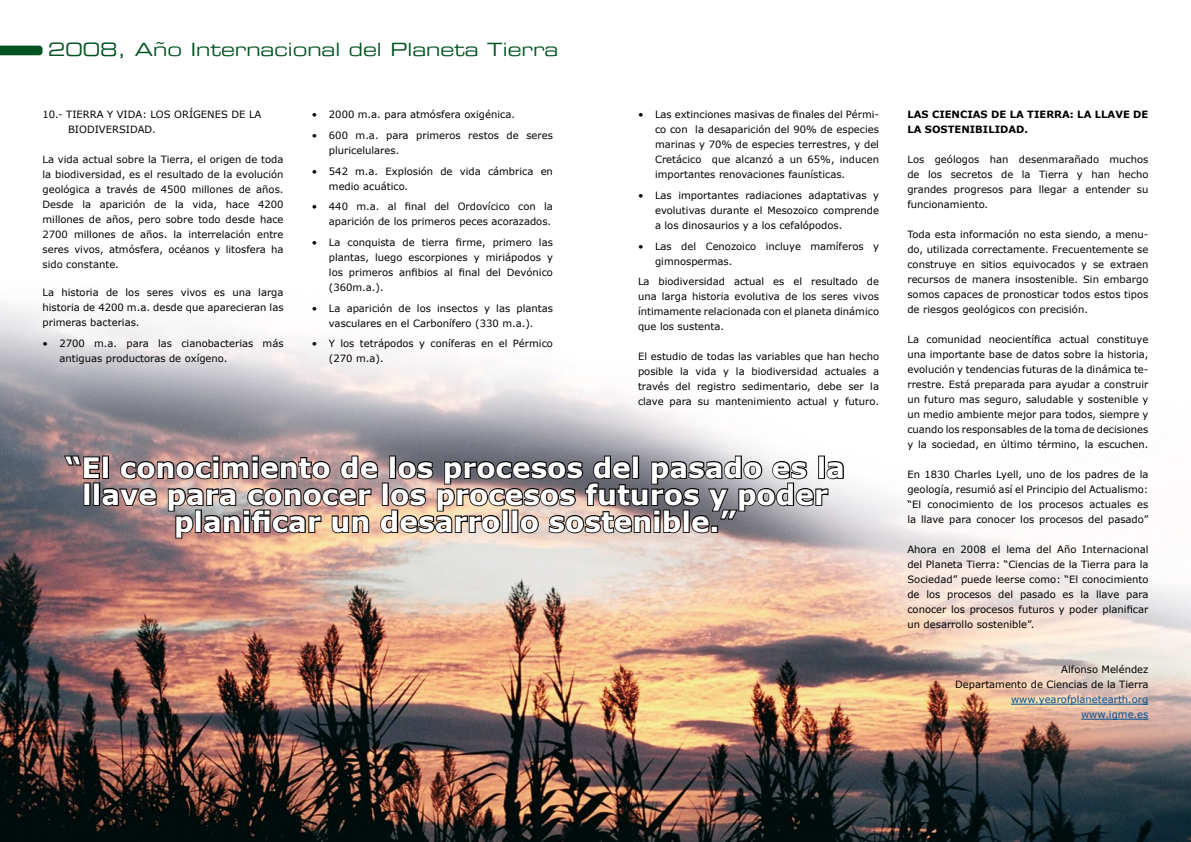
<style>
.page{position:relative;width:1191px;height:842px;background:#fff}
.page>*{position:absolute;margin:0;border:0;box-sizing:border-box;transform-origin:0 0}
.t1{font:700 28px/27px "Verdana";color:#fff;text-align:center}
.t2{font:18px "Eurostile Extended Two";color:#005220}
.t3{font:10px/15px "Verdana";color:#000;text-align:justify}
.t4{font:700 10px/15px "Verdana";color:#000}
.t5{font:10px/15px "Verdana";color:#005191;text-align:right}
</style>
<div class="page">
<img style="left:0;top:303px;width:1191px;height:539px">
<hr style="left:1011px;top:704px;width:137px;height:1px;background:#005191">
<hr style="left:1081px;top:719px;width:67px;height:1px;background:#005191">
<img style="left:62px;top:454px;width:783px;height:85px">
<svg style="left:0;top:46px;width:43px;height:9px"></svg>
<h2 class="t2" style="left:48px;top:37px;width:511px">2008, Año Internacional del Planeta Tierra</h2>
<p class="t3" style="left:68px;top:107px;width:195px;text-indent:-26px">10.- TIERRA Y VIDA: LOS ORÍGENES DE LA<br>BIODIVERSIDAD.</p>
<p class="t3" style="left:43px;top:152px;width:242px">La vida actual sobre la Tierra, el origen de toda la biodiversidad, es el resultado de la evolución geológica a través de 4500 millones de años.<br>Desde la aparición de la vida, hace 4200 millones de años, pero sobre todo desde hace 2700 millones de años. la interrelación entre seres vivos, atmósfera, océanos y litosfera ha sido constante.</p>
<p class="t3" style="left:43px;top:284px;width:242px">La historia de los seres vivos es una larga historia de 4200 m.a. desde que aparecieran las primeras bacterias.</p>
<p class="t3" style="left:60px;top:335px;width:225px">2700 m.a. para las cianobacterias más antiguas productoras de oxígeno.</p>
<p class="t3" style="left:43px;top:335px;width:7px">•</p>
<p class="t3" style="left:312px;top:104px;width:7px;line-height:20.7px">• •</p>
<p class="t3" style="left:312px;top:163px;width:7px">•</p>
<p class="t3" style="left:312px;top:199px;width:7px">•</p>
<p class="t3" style="left:312px;top:234px;width:7px">•</p>
<p class="t3" style="left:312px;top:300px;width:7px">•</p>
<p class="t3" style="left:312px;top:336px;width:7px">•</p>
<p class="t3" style="left:329px;top:104px;width:225px;line-height:20.7px">2000 m.a. para atmósfera oxigénica.<br>600 m.a. para primeros restos de seres</p>
<p class="t3" style="left:329px;top:140px;width:225px;line-height:20.7px">pluricelulares.<br>542 m.a. Explosión de vida cámbrica en</p>
<p class="t3" style="left:329px;top:175px;width:225px;line-height:20.7px">medio acuático.<br>440 m.a. al final del Ordovícico con la</p>
<p class="t3" style="left:329px;top:211px;width:225px;line-height:20.7px">aparición de los primeros peces acorazados.<br>La conquista de tierra firme, primero las</p>
<p class="t3" style="left:329px;top:249px;width:225px">plantas, luego escorpiones y miriápodos y los primeros anfibios al final del Devónico (360m.a.).</p>
<p class="t3" style="left:329px;top:300px;width:225px">La aparición de los insectos y las plantas vasculares en el Carbonífero (330 m.a.).</p>
<p class="t3" style="left:329px;top:336px;width:225px">Y los tetrápodos y coníferas en el Pérmico (270 m.a).</p>
<p class="t3" style="left:655px;top:107px;width:225px">Las extinciones masivas de finales del Pérmi&shy;co con la desaparición del 90% de especies marinas y 70% de especies terrestres, y del Cretácico que alcanzó a un 65%, inducen importantes renovaciones faunísticas.</p>
<p class="t3" style="left:655px;top:187px;width:225px">Las importantes radiaciones adaptativas y evolutivas durante el Mesozoico comprende a los dinosaurios y a los cefalópodos.</p>
<p class="t3" style="left:655px;top:238px;width:225px">Las del Cenozoico incluye mamíferos y gimnospermas.</p>
<p class="t3" style="left:638px;top:274px;width:242px">La biodiversidad actual es el resultado de una larga historia evolutiva de los seres vivos íntimamente relacionada con el planeta dinámico que los sustenta.</p>
<p class="t3" style="left:638px;top:349px;width:242px">El estudio de todas las variables que han hecho posible la vida y la biodiversidad actuales a través del registro sedimentario, debe ser la clave para su mantenimiento actual y futuro.</p>
<p class="t3" style="left:638px;top:107px;width:7px">•</p>
<p class="t3" style="left:638px;top:187px;width:7px">•</p>
<p class="t3" style="left:638px;top:238px;width:7px">•</p>
<h1 class="t1" style="left:65px;top:453px;width:781px">“El conocimiento de los procesos del pasado es la llave para conocer los procesos futuros y poder planificar un desarrollo sostenible.”</h1>
<p class="t4" style="left:907px;top:107px;width:242px">LAS CIENCIAS DE LA TIERRA: LA LLAVE DE<br>LA SOSTENIBILIDAD.</p>
<p class="t3" style="left:907px;top:152px;width:242px">Los geólogos han desenmarañado muchos de los secretos de la Tierra y han hecho grandes progresos para llegar a entender su funcionamiento.</p>
<p class="t3" style="left:907px;top:227px;width:242px">Toda esta información no esta siendo, a menu&shy;do, utilizada correctamente. Frecuentemente se construye en sitios equivocados y se extraen recursos de manera insostenible. Sin embargo somos capaces de pronosticar todos estos tipos de riesgos geológicos con precisión.</p>
<p class="t3" style="left:907px;top:332px;width:242px">La comunidad neocientífica actual constituye una importante base de datos sobre la historia, evolución y tendencias futuras de la dinámica te&shy;rrestre. Está preparada para ayudar a construir un futuro mas seguro, saludable y sostenible y un medio ambiente mejor para todos, siempre y cuando los responsables de la toma de decisiones y la sociedad, en último término, la escuchen.</p>
<p class="t3" style="left:907px;top:467px;width:242px">En 1830 Charles Lyell, uno de los padres de la geología, resumió así el Principio del Actualismo: “El conocimiento de los procesos actuales es la llave para conocer los procesos del pasado”</p>
<p class="t3" style="left:907px;top:542px;width:242px">Ahora en 2008 el lema del Año Internacional del Planeta Tierra: “Ciencias de la Tierra para la Sociedad” puede leerse como: “El conocimiento de los procesos del pasado es la llave para conocer los procesos futuros y poder planificar un desarrollo sostenible”.</p>
<p class="t3" style="left:955px;top:662px;width:195px;text-align:right">Alfonso Meléndez<br>Departamento de Ciencias de la Tierra</p>
<p class="t5" style="left:1011px;top:692px;width:139px">www.yearofplanetearth.org www.igme.es</p>
</div>
